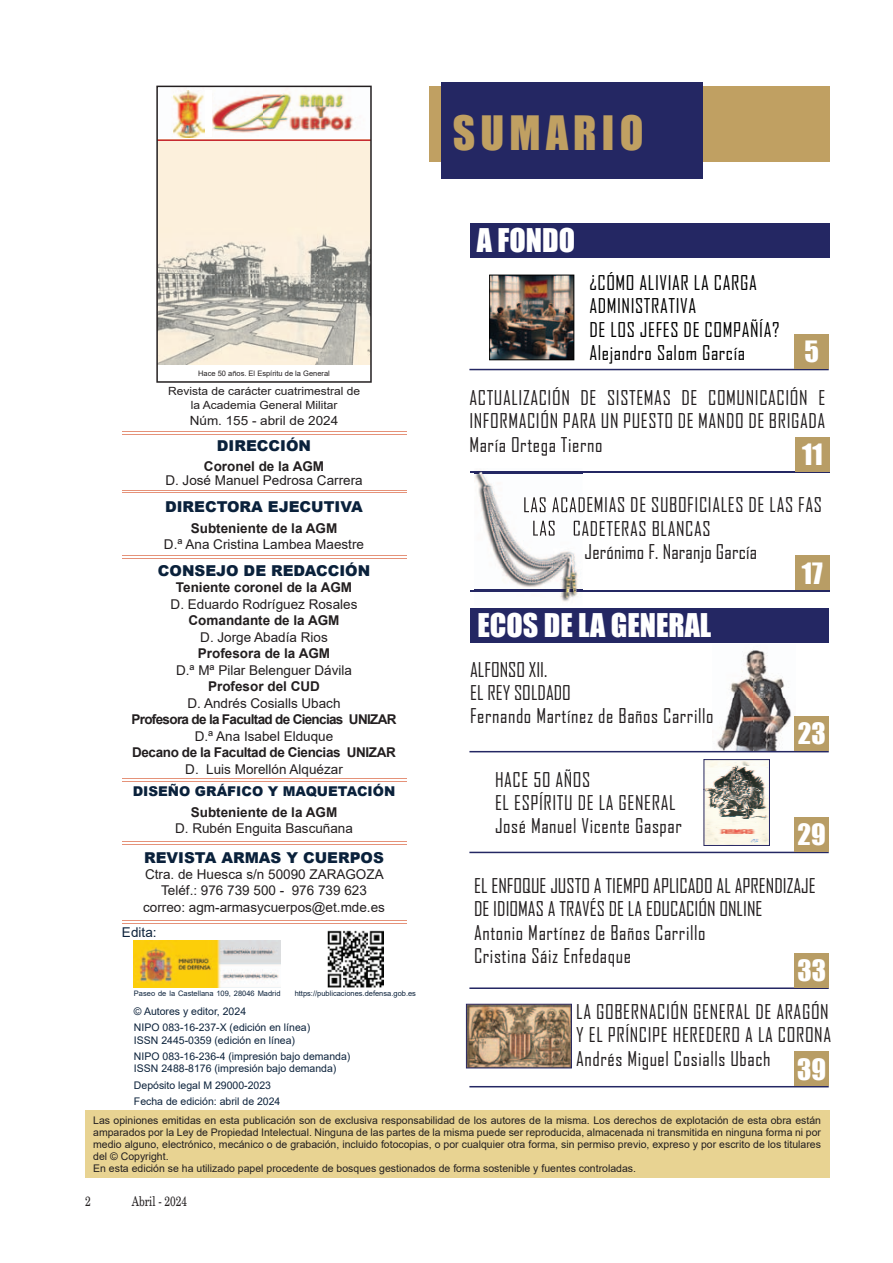
<style>
.page{position:relative;width:893px;height:1263px;background:#fff}
.page>*{position:absolute;margin:0;border:0;box-sizing:border-box;transform-origin:0 0}
.t1{font:43.5px "Impact";letter-spacing:.12em;color:#c0a062}
.t2{font:30px "Impact";color:#fff}
.t3{font:27px "Impact";color:#fff}
.t4{font:19.5px/23.4px "Agency FB";letter-spacing:.03em;color:#231f20}
.t5{font:19.5px/23.4px "Agency FB";color:#231f20}
.t6{font:19.5px/23.4px "Agency FB";letter-spacing:.03em;color:#000}
.t7{font:19.5px "Agency FB";letter-spacing:.01em;color:#231f20}
.t8{font:900 15px "Arial";color:#0a213b}
.t9{font:13.5px/16.2px "Arial";color:#231f20;text-align:center}
.t10{font:700 13.5px "Arial";color:#231f20}
.t11{font:700 13.5px "Arial";letter-spacing:-.05em;color:#231f20}
.t12{font:700 13.5px "Arial";letter-spacing:-.03em;color:#231f20}
.t13{font:900 13.5px "Arial";color:#0a213b}
.t14{font:13.5px "Schoolbook Cond";color:#231f20}
.t15{font:13.5px "Arial";color:#0d233c}
.t16{font:12.75px "Arial";color:#231f20;scale:1.06 1}
.t17{font:11.25px/14.4px "Arial";color:#231f20;text-align:center;scale:1.06 1}
.t18{font:10.5px/12px "Arial";color:#231f20}
.t19{font:10.5px/16.2px "Arial";color:#0d233c}
.t20{font:7.5px "Arial";color:#0d233c}
.t21{font:7.5px "Arial";color:#231f20}
</style>
<div class="page">
<img style="left:491px;top:277px;width:81px;height:81px">
<div style="left:489px;top:275px;width:85px;height:85px;border:1px solid #000"></div>
<div style="left:429px;top:86px;width:400px;height:76px;background:#c0a062"></div>
<div style="left:441px;top:82px;width:261px;height:97px;background:#242763"></div>
<div style="left:470px;top:223px;width:359px;height:34px;background:#242763"></div>
<div style="left:470px;top:608px;width:358px;height:35px;background:#242763"></div>
<hr style="left:470px;top:590px;width:359px;height:1px;background:#242763">
<hr style="left:469px;top:369px;width:360px;height:1px;background:#242763">
<hr style="left:470px;top:472px;width:359px;height:1px;background:#242763">
<div style="left:85px;top:1110px;width:744px;height:68px;background:#e8d392"></div>
<hr style="left:469px;top:1086px;width:360px;height:1px;background:#242763">
<hr style="left:469px;top:852px;width:360px;height:1px;background:#242763">
<hr style="left:469px;top:987px;width:360px;height:2px;background:#242763">
<img style="left:706px;top:761px;width:62px;height:83px">
<div style="left:704px;top:759px;width:66px;height:87px;border:1px solid #272763"></div>
<img style="left:713px;top:650px;width:82px;height:101px">
<img style="left:468px;top:1006px;width:102px;height:60px">
<div style="left:466px;top:1004px;width:106px;height:64px;border:1px solid #272763"></div>
<hr style="left:469px;top:751px;width:360px;height:1px;background:#242763">
<div style="left:795px;top:335px;width:34px;height:34px;background:#b89d65"></div>
<div style="left:795px;top:438px;width:34px;height:34px;background:#b89d65"></div>
<div style="left:795px;top:556px;width:34px;height:34px;background:#b89d65"></div>
<div style="left:795px;top:818px;width:34px;height:34px;background:#b89d65"></div>
<div style="left:795px;top:953px;width:34px;height:34px;background:#b89d65"></div>
<div style="left:795px;top:1052px;width:34px;height:34px;background:#b89d65"></div>
<div style="left:795px;top:716px;width:34px;height:34px;background:#b89d65"></div>
<svg style="left:156px;top:86px;width:216px;height:297px;background:#ded4c7"></svg>
<svg style="left:196px;top:365px;width:137px;height:18px"></svg>
<hr style="left:122px;top:432px;width:284px;height:1px;background:#e59279">
<hr style="left:122px;top:434px;width:284px;height:1px;background:#e59279">
<hr style="left:122px;top:841px;width:284px;height:1px;background:#e59279">
<hr style="left:122px;top:844px;width:284px;height:1px;background:#e59279">
<hr style="left:122px;top:490px;width:284px;height:1px;background:#e59279">
<hr style="left:122px;top:492px;width:284px;height:1px;background:#e59279">
<hr style="left:122px;top:779px;width:284px;height:1px;background:#e59279">
<hr style="left:122px;top:781px;width:284px;height:1px;background:#e59279">
<hr style="left:122px;top:921px;width:284px;height:1px;background:#e59279">
<hr style="left:122px;top:923px;width:284px;height:1px;background:#e59279">
<hr style="left:122px;top:555px;width:284px;height:1px;background:#e59279">
<hr style="left:122px;top:558px;width:284px;height:1px;background:#e59279">
<img style="left:134px;top:941px;width:147px;height:46px">
<img style="left:327px;top:931px;width:57px;height:56px">
<div style="left:173px;top:91px;width:38px;height:46px;background:#fff"></div>
<img style="left:173px;top:91px;width:32px;height:46px">
<img style="left:474px;top:470px;width:108px;height:132px">
<img style="left:474px;top:590px;width:108px;height:1px">
<img style="left:474px;top:472px;width:108px;height:1px">
<img style="left:524px;top:497px;width:58px;height:15px">
<img style="left:533px;top:521px;width:23px;height:15px">
<img style="left:574px;top:521px;width:8px;height:15px">
<h1 class="t1" style="left:453px;top:99px;width:192px">SUMARIO</h1>
<p class="t21" style="left:198px;top:368px;width:133px">Hace 50 años. El Espíritu de la General</p>
<p class="t17" style="left:168px;top:383px;width:183px">Revista de carácter cuatrimestral de la Academia General Militar</p>
<p class="t16" style="left:190px;top:412px;width:142px">Núm. 155 - abril de 2024</p>
<h2 class="t2" style="left:477px;top:217px;width:100px">A FONDO</h2>
<h3 class="t6" style="left:589px;top:270px;width:192px">¿CÓMO ALIVIAR LA CARGA<br>ADMINISTRATIVA<br>DE LOS JEFES DE COMPAÑÍA?<br>Alejandro Salom García</h3>
<h3 class="t4" style="left:469px;top:386px;width:357px">ACTUALIZACIÓN DE SISTEMAS DE COMUNICACIÓN E<br>INFORMACIÓN PARA UN PUESTO DE MANDO DE BRIGADA</h3>
<h3 class="t3" style="left:804px;top:331px;width:16px">5</h3>
<h3 class="t8" style="left:217px;top:435px;width:96px">DIRECCIÓN</h3>
<h3 class="t4" style="left:469px;top:432px;width:135px">María Ortega Tierno</h3>
<p class="t10" style="left:204px;top:456px;width:122px">Coronel de la AGM</p>
<p class="t9" style="left:165px;top:472px;width:199px">D. José Manuel Pedrosa Carrera</p>
<h3 class="t8" style="left:165px;top:496px;width:199px">DIRECTORA EJECUTIVA</h3>
<p class="t10" style="left:191px;top:518px;width:148px">Subteniente de la AGM</p>
<p class="t9" style="left:164px;top:536px;width:202px">D.ª Ana Cristina Lambea Maestre</p>
<h3 class="t8" style="left:158px;top:559px;width:214px">CONSEJO DE REDACCIÓN</h3>
<p class="t10" style="left:176px;top:578px;width:178px">Teniente coronel de la AGM</p>
<p class="t9" style="left:171px;top:596px;width:188px">D. Eduardo Rodríguez Rosales</p>
<p class="t10" style="left:189px;top:611px;width:153px">Comandante de la AGM</p>
<p class="t9" style="left:200px;top:629px;width:129px">D. Jorge Abadía Rios</p>
<p class="t10" style="left:198px;top:644px;width:134px">Profesora de la AGM</p>
<p class="t9" style="left:176px;top:662px;width:177px">D.ª Mª Pilar Belenguer Dávila</p>
<p class="t10" style="left:208px;top:677px;width:113px">Profesor del CUD</p>
<p class="t9" style="left:187px;top:695px;width:155px">D. Andrés Cosialls Ubach</p>
<p class="t11" style="left:131px;top:710px;width:267px">Profesora de la Facultad de Ciencias UNIZAR</p>
<p class="t9" style="left:195px;top:728px;width:140px">D.ª Ana Isabel Elduque</p>
<p class="t12" style="left:132px;top:743px;width:265px">Decano de la Facultad de Ciencias UNIZAR</p>
<p class="t9" style="left:185px;top:761px;width:159px">D. Luis Morellón Alquézar</p>
<p class="t13" style="left:133px;top:782px;width:264px">DISEÑO GRÁFICO Y MAQUETACIÓN</p>
<p class="t10" style="left:191px;top:803px;width:148px">Subteniente de la AGM</p>
<p class="t9" style="left:175px;top:820px;width:179px">D. Rubén Enguita Bascuñana</p>
<h3 class="t8" style="left:144px;top:846px;width:241px">REVISTA ARMAS Y CUERPOS</h3>
<p class="t9" style="left:143px;top:866px;width:243px">Ctra. de Huesca s/n 50090 ZARAGOZA<br>Teléf.: 976 739 500 - 976 739 623 correo: agm-armasycuerpos@et.mde.es</p>
<p class="t15" style="left:122px;top:923px;width:36px">Edita:</p>
<h3 class="t3" style="left:802px;top:434px;width:22px">11</h3>
<h3 class="t4" style="left:523px;top:493px;width:300px">LAS ACADEMIAS DE SUBOFICIALES DE LAS FAS</h3>
<h3 class="t4" style="left:532px;top:516px;width:180px">LAS CADETERAS BLANCAS</h3>
<h3 class="t7" style="left:584px;top:540px;width:174px">Jerónimo F. Naranjo García</h3>
<h3 class="t3" style="left:802px;top:552px;width:22px">17</h3>
<h2 class="t2" style="left:477px;top:602px;width:235px">ECOS DE LA GENERAL</h2>
<h3 class="t4" style="left:470px;top:657px;width:245px">ALFONSO XII.<br>EL REY SOLDADO<br>Fernando Martínez de Baños Carrillo</h3>
<h3 class="t3" style="left:798px;top:712px;width:29px">23</h3>
<h3 class="t4" style="left:495px;top:767px;width:188px">HACE 50 AÑOS<br>EL ESPÍRITU DE LA GENERAL<br>José Manuel Vicente Gaspar</h3>
<h3 class="t3" style="left:798px;top:814px;width:30px">29</h3>
<h3 class="t5" style="left:474px;top:874px;width:343px">EL ENFOQUE JUSTO A TIEMPO APLICADO AL APRENDIZAJE DE IDIOMAS A TRAVÉS DE LA EDUCACIÓN ONLINE Antonio Martínez de Baños Carrillo<br>Cristina Sáiz Enfedaque</h3>
<h3 class="t3" style="left:797px;top:949px;width:30px">33</h3>
<p class="t20" style="left:134px;top:988px;width:148px">Paseo de la Castellana 109, 28046 Madrid</p>
<p class="t20" style="left:295px;top:988px;width:123px">https://publicaciones.defensa.gob.es</p>
<p class="t19" style="left:134px;top:1003px;width:178px">© Autores y editor, 2024<br>NIPO 083-16-237-X (edición en línea)</p>
<p class="t19" style="left:134px;top:1032px;width:218px">ISSN 2445-0359 (edición en línea)<br>NIPO 083-16-236-4 (impresión bajo demanda)</p>
<p class="t19" style="left:134px;top:1060px;width:204px">ISSN 2488-8176 (impresión bajo demanda)<br>Depósito legal M 29000-2023<br>Fecha de edición: abril de 2024</p>
<h3 class="t4" style="left:576px;top:999px;width:256px">LA GOBERNACIÓN GENERAL DE ARAGÓN<br>Y EL PRÍNCIPE HEREDERO A LA CORONA<br>Andrés Miguel Cosialls Ubach</h3>
<h3 class="t3" style="left:797px;top:1048px;width:30px">39</h3>
<p class="t18" style="left:93px;top:1114px;width:729px">Las opiniones emitidas en esta publicación son de exclusiva responsabilidad de los autores de la misma. Los derechos de explotación de esta obra están amparados por la Ley de Propiedad Intelectual. Ninguna de las partes de la misma puede ser reproducida, almacenada ni transmitida en ninguna forma ni por medio alguno, electrónico, mecánico o de grabación, incluido fotocopias, o por cualquier otra forma, sin permiso previo, expreso y por escrito de los titulares del © Copyright.<br>En esta edición se ha utilizado papel procedente de bosques gestionados de forma sostenible y fuentes controladas.</p>
<p class="t14" style="left:85px;top:1193px;width:7px">2</p>
<p class="t14" style="left:132px;top:1193px;width:57px">Abril - 2024</p>
</div>
